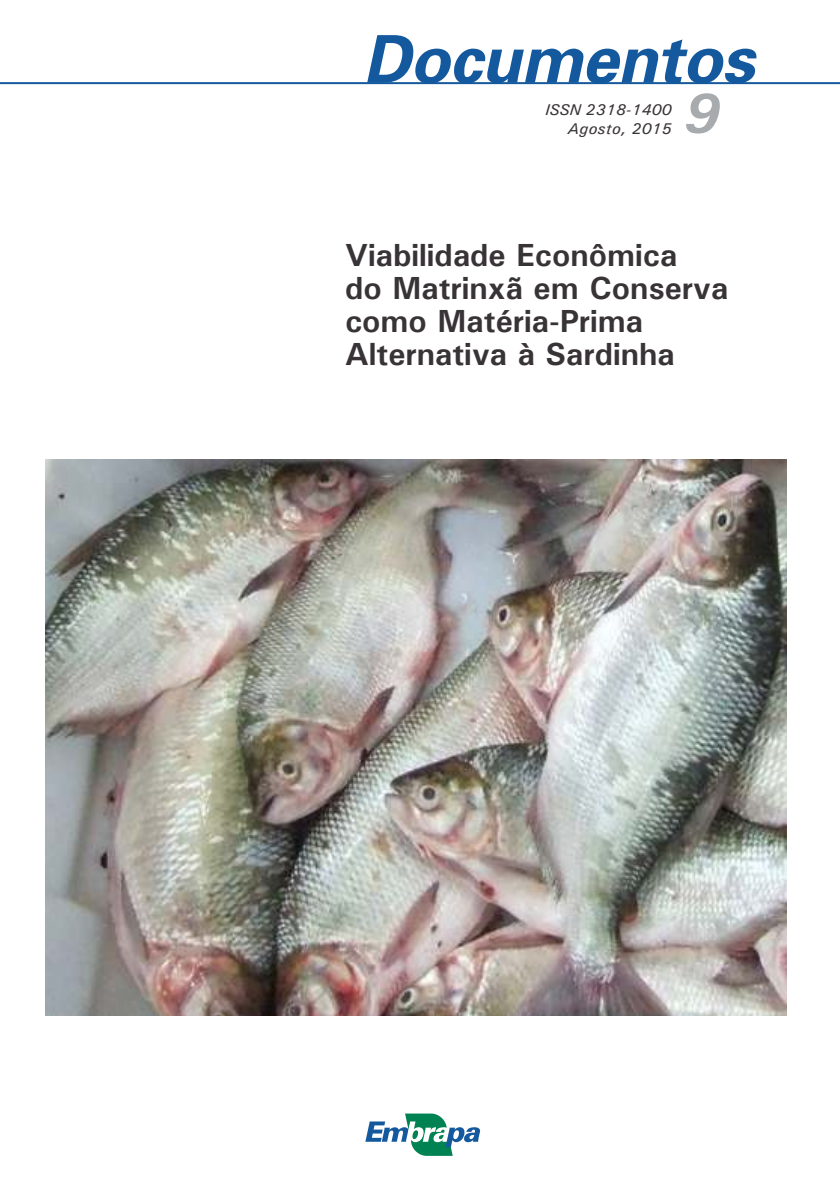
<style>
.page{position:relative;width:840px;height:1191px;background:#fff}
.page>*{position:absolute;margin:0;border:0;box-sizing:border-box;transform-origin:0 0}
.t1{font:italic 700 56.2px "Univers";color:#a8abad}
.t2{font:700 32px/33px "Univers";color:#383336}
.t3{font:italic 15.6px/19.2px "Univers";letter-spacing:.015em;color:#383336;text-align:right}
</style>
<div class="page">
<hr style="left:0;top:82px;width:839px;height:2px;background:#14599e">
<svg style="left:367px;top:35px;width:390px;height:48px"></svg>
<svg style="left:365px;top:1113px;width:115px;height:42px"></svg>
<img style="left:45px;top:459px;width:741px;height:556px">
<p class="t3" style="left:545px;top:101px;width:128px">ISSN 2318-1400<br>Agosto, 2015</p>
<h1 class="t1" style="left:684px;top:94px;width:37px">9</h1>
<p class="t2" style="left:345px;top:241px;width:384px">Viabilidade Econômica<br>do Matrinxã em Conserva como Matéria-Prima<br>Alternativa à Sardinha</p>
</div>
